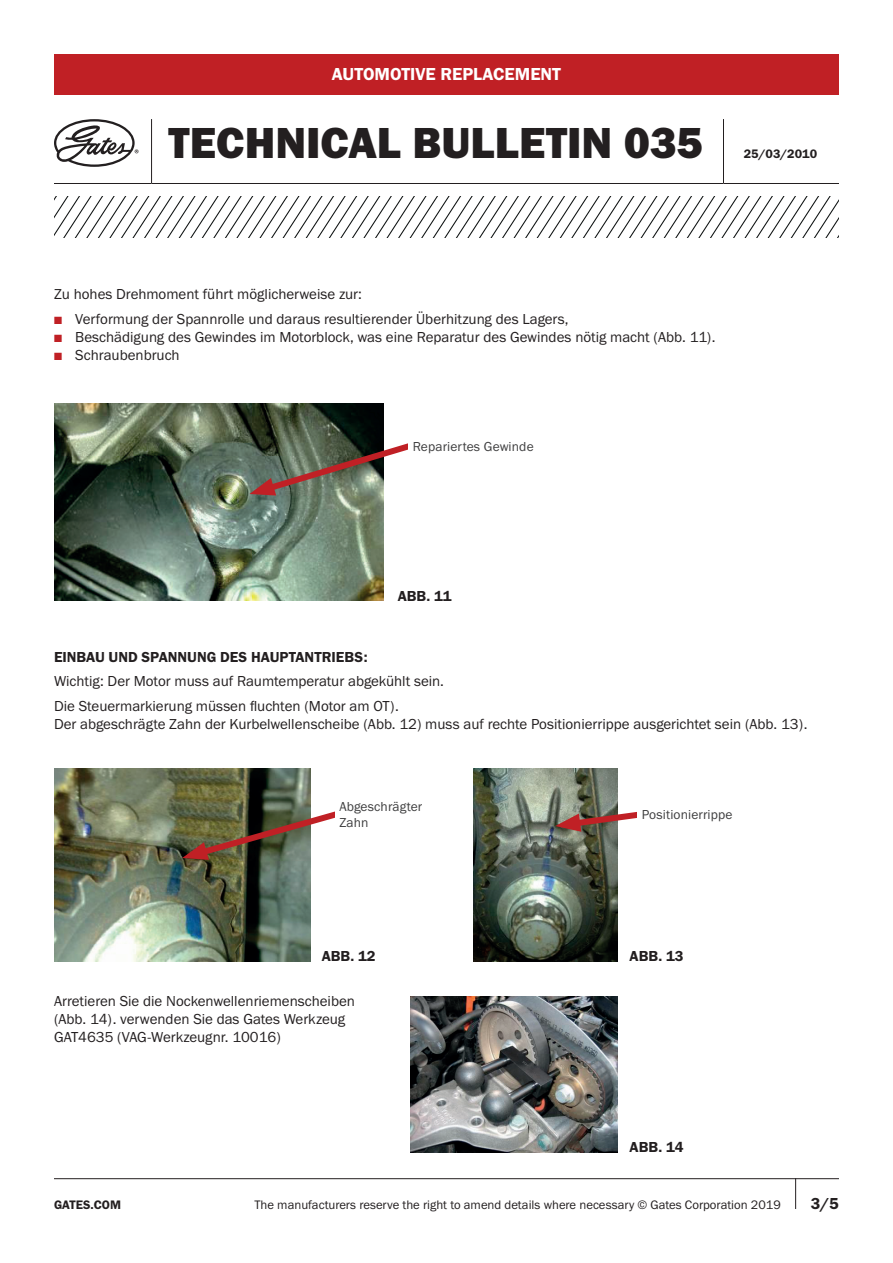
<style>
.page{position:relative;width:893px;height:1263px;background:#fff}
.page>*{position:absolute;margin:0;border:0;box-sizing:border-box;transform-origin:0 0}
.t1{font:45px "Franklin Gothic URW Hea";color:#231f20}
.t2{font:18px "Franklin Gothic URW Dem";color:#fff}
.t3{font:16.5px "Franklin Gothic URW Dem";color:#231f20}
.t4{font:15px/18px "Franklin Gothic URW Boo";color:#231f20}
.t5{font:15px "Franklin Gothic URW Dem";color:#231f20}
.t6{font:13.5px/16.2px "Franklin Gothic URW Boo";letter-spacing:.01em;color:#3e3e3f}
.t7{font:12.75px "Franklin Gothic URW Boo";color:#231f20}
.t8{font:12.75px "Franklin Gothic URW Dem";color:#231f20}
.s1{color:#c02025}
</style>
<div class="page">
<hr style="left:54px;top:1178px;width:785px;height:1px;background:#231f20">
<hr style="left:795px;top:1178px;width:1px;height:31px;background:#231f20">
<div style="left:54px;top:54px;width:785px;height:40px;background:#c02025"></div>
<hr style="left:151px;top:119px;width:1px;height:64px;background:#231f20">
<hr style="left:723px;top:119px;width:1px;height:64px;background:#231f20">
<hr style="left:54px;top:183px;width:98px;height:1px;background:#231f20">
<hr style="left:152px;top:183px;width:571px;height:1px;background:#231f20">
<hr style="left:723px;top:183px;width:116px;height:1px;background:#231f20">
<svg style="left:54px;top:119px;width:85px;height:48px"></svg>
<svg style="left:54px;top:197px;width:785px;height:40px"></svg>
<img style="left:54px;top:404px;width:329px;height:197px">
<svg style="left:249px;top:437px;width:159px;height:60px;background:#7b7568"></svg>
<img style="left:54px;top:769px;width:256px;height:192px">
<img style="left:473px;top:769px;width:144px;height:192px">
<svg style="left:182px;top:805px;width:153px;height:56px;background:#786a56"></svg>
<svg style="left:555px;top:806px;width:82px;height:26px"></svg>
<img style="left:410px;top:996px;width:207px;height:156px">
<p class="t2" style="left:332px;top:63px;width:231px">AUTOMOTIVE REPLACEMENT</p>
<h1 class="t1" style="left:169px;top:114px;width:536px">TECHNICAL BULLETIN 035</h1>
<p class="t8" style="left:744px;top:146px;width:75px">25/03/2010</p>
<p class="t4" style="left:54px;top:285px;width:309px">Zu hohes Drehmoment führt möglicherweise zur:</p>
<p class="t4" style="left:54px;top:309px;width:516px"><span class="s1">■</span> Verformung der Spannrolle und daraus resultierender Überhitzung des Lagers,</p>
<p class="t4" style="left:54px;top:327px;width:663px"><span class="s1">■</span> Beschädigung des Gewindes im Motorblock, was eine Reparatur des Gewindes nötig macht (Abb. 11).</p>
<p class="t4" style="left:54px;top:345px;width:127px"><span class="s1">■</span> Schraubenbruch</p>
<p class="t6" style="left:413px;top:438px;width:122px">Repariertes Gewinde</p>
<p class="t5" style="left:398px;top:587px;width:56px">ABB. 11</p>
<p class="t5" style="left:54px;top:647px;width:315px">EINBAU UND SPANNUNG DES HAUPTANTRIEBS:</p>
<p class="t4" style="left:54px;top:669px;width:391px;line-height:24.3px">Wichtig: Der Motor muss auf Raumtemperatur abgekühlt sein.<br>Die Steuermarkierung müssen fluchten (Motor am OT).</p>
<p class="t4" style="left:54px;top:714px;width:755px">Der abgeschrägte Zahn der Kurbelwellenscheibe (Abb. 12) muss auf rechte Positionierrippe ausgerichtet sein (Abb. 13).</p>
<p class="t6" style="left:339px;top:798px;width:84px">Abgeschrägter<br>Zahn</p>
<p class="t6" style="left:642px;top:806px;width:92px">Positionierrippe</p>
<p class="t5" style="left:322px;top:947px;width:56px">ABB. 12</p>
<p class="t5" style="left:630px;top:947px;width:56px">ABB. 13</p>
<p class="t4" style="left:54px;top:992px;width:303px">Arretieren Sie die Nockenwellenriemenscheiben (Abb. 14). verwenden Sie das Gates Werkzeug<br>GAT4635 (VAG-Werkzeugnr. 10016)</p>
<p class="t5" style="left:630px;top:1138px;width:56px">ABB. 14</p>
<p class="t8" style="left:54px;top:1197px;width:69px">GATES.COM</p>
<p class="t7" style="left:254px;top:1197px;width:528px">The manufacturers reserve the right to amend details where necessary © Gates Corporation 2019</p>
<p class="t3" style="left:811px;top:1193px;width:30px">3/5</p>
</div>
